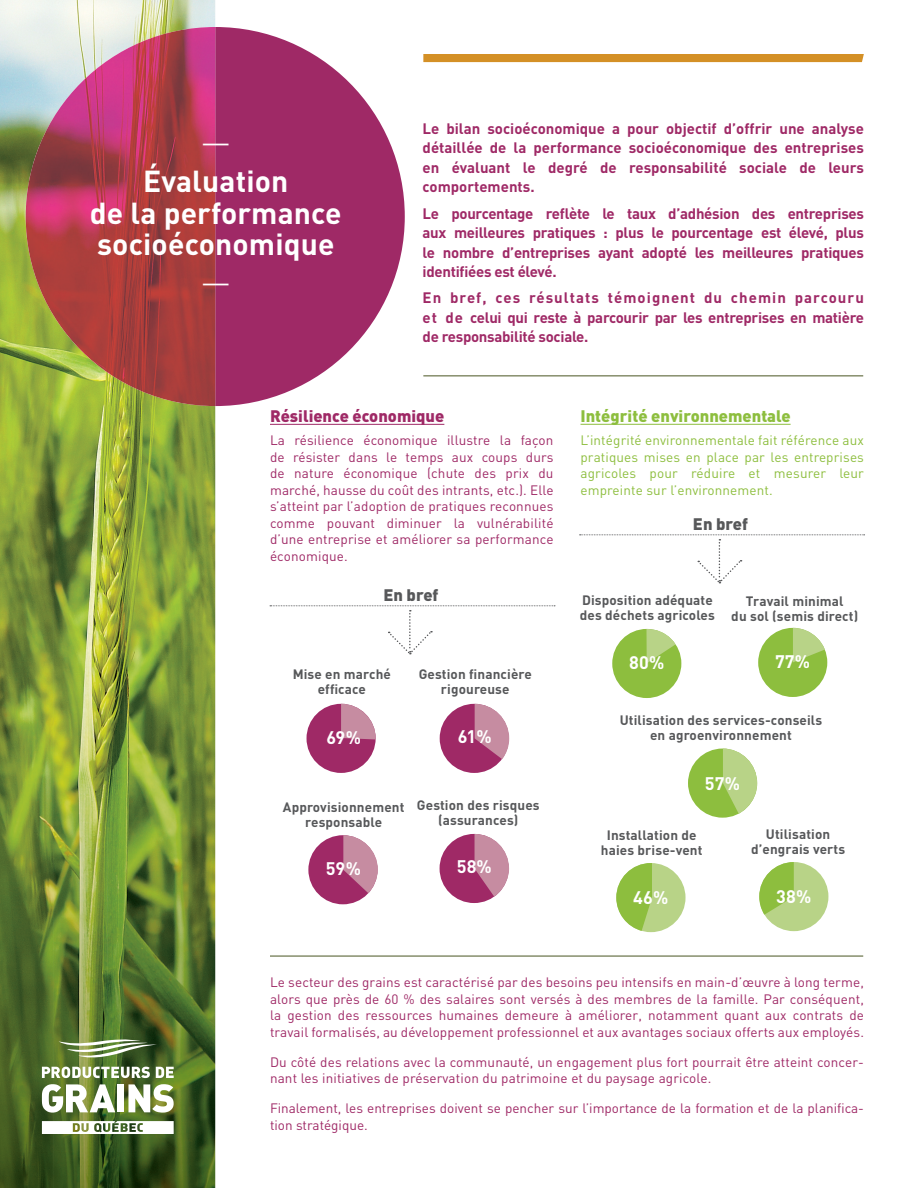
<style>
.page{position:relative;width:918px;height:1188px;background:#fff}
.page>*{position:absolute;margin:0;border:0;box-sizing:border-box;transform-origin:0 0}
.t1{font:300 36px "DIN";color:#fff}
.t2{font:700 30px/31.5px "DIN";letter-spacing:.005em;color:#fff;text-align:center}
.t3{font:700 18px "DIN";color:#fff}
.t4{font:900 16.5px "DIN";color:#8dbe3e}
.t5{font:900 16.5px "DIN";color:#9f2966}
.t6{font:900 16.5px "DIN";color:#57585a}
.t7{font:700 15px/19.5px "DIN";letter-spacing:-.02em;color:#9f2966;text-align:justify}
.t8{font:13.5px/16.5px "DIN";letter-spacing:.01em;color:#9f2966;text-align:justify}
.t9{font:700 13.5px/15px "DIN";letter-spacing:.01em;color:#57585a;text-align:center}
.t10{font:13.5px/16.5px "DIN";letter-spacing:.01em;color:#8dbe3e;text-align:justify}
</style>
<div class="page">
<img style="left:0;top:0;width:215px;height:51px">
<img style="left:0;top:103px;width:26px;height:51px">
<img style="left:0;top:154px;width:53px;height:1034px">
<img style="left:53px;top:406px;width:54px;height:782px">
<img style="left:107px;top:406px;width:108px;height:782px">
<hr style="left:423px;top:376px;width:440px;height:1px;background:#495522">
<svg style="left:59px;top:1037px;width:98px;height:22px;background:#758c5c"></svg>
<svg style="left:42px;top:1121px;width:132px;height:13px"></svg>
<svg style="left:42px;top:1084px;width:73px;height:29px"></svg>
<div style="left:117px;top:1084px;width:7px;height:28px;background:#fff"></div>
<svg style="left:128px;top:1084px;width:46px;height:29px"></svg>
<svg style="left:42px;top:1067px;width:108px;height:11px"></svg>
<svg style="left:156px;top:1067px;width:18px;height:11px"></svg>
<svg style="left:215px;top:27px;width:190px;height:379px;fill:#9f2966"></svg>
<img style="left:26px;top:27px;width:189px;height:379px">
<hr style="left:270px;top:424px;width:174px;height:1px;background:#9f2966">
<hr style="left:580px;top:424px;width:211px;height:1px;background:#8dbe3e">
<hr style="left:270px;top:956px;width:593px;height:1px;background:#495522">
<svg style="left:270px;top:605px;width:285px;height:50px"></svg>
<div style="left:307px;top:704px;width:69px;height:69px;background:#9f2966;border-radius:50%"></div>
<svg style="left:341px;top:704px;width:35px;height:35px"></svg>
<div style="left:440px;top:704px;width:69px;height:69px;background:#9f2966;border-radius:50%"></div>
<svg style="left:475px;top:704px;width:34px;height:55px"></svg>
<div style="left:308px;top:835px;width:70px;height:69px;background:#9f2966;border-radius:50%"></div>
<svg style="left:343px;top:835px;width:35px;height:58px"></svg>
<div style="left:440px;top:834px;width:69px;height:69px;background:#9f2966;border-radius:50%"></div>
<svg style="left:475px;top:834px;width:34px;height:63px"></svg>
<svg style="left:580px;top:534px;width:285px;height:50px"></svg>
<div style="left:612px;top:629px;width:69px;height:69px;background:#8dbe3e;border-radius:50%"></div>
<div style="left:758px;top:628px;width:69px;height:69px;background:#8dbe3e;border-radius:50%"></div>
<div style="left:688px;top:749px;width:69px;height:69px;background:#8dbe3e;border-radius:50%"></div>
<div style="left:759px;top:862px;width:69px;height:69px;background:#b8d387;border-radius:50%"></div>
<div style="left:616px;top:863px;width:70px;height:69px;background:#b8d387;border-radius:50%"></div>
<svg style="left:616px;top:863px;width:36px;height:68px"></svg>
<svg style="left:723px;top:749px;width:34px;height:65px"></svg>
<svg style="left:646px;top:629px;width:30px;height:34px"></svg>
<svg style="left:793px;top:628px;width:32px;height:34px"></svg>
<svg style="left:759px;top:862px;width:35px;height:52px"></svg>
<div style="left:423px;top:54px;width:441px;height:8px;background:#d49026"></div>
<h1 class="t1" style="left:200px;top:119px;width:33px">—</h1>
<h2 class="t2" style="left:90px;top:164px;width:253px">Évaluation<br>de la performance socioéconomique</h2>
<h1 class="t1" style="left:200px;top:259px;width:33px">—</h1>
<p class="t7" style="left:423px;top:118px;width:443px">Le bilan socioéconomique a pour objectif d’offrir une analyse détaillée de la performance socioéconomique des entreprises en évaluant le degré de responsabilité sociale de leurs comportements.</p>
<p class="t7" style="left:423px;top:203px;width:443px">Le pourcentage reflète le taux d’adhésion des entreprises aux meilleures pratiques : plus le pourcentage est élevé, plus le nombre d’entreprises ayant adopté les meilleures pratiques identifiées est élevé.</p>
<p class="t7" style="left:423px;top:288px;width:443px">En bref, ces résultats témoignent du chemin parcouru et de celui qui reste à parcourir par les entreprises en matière de responsabilité sociale.</p>
<p class="t5" style="left:270px;top:405px;width:176px">Résilience économique</p>
<p class="t8" style="left:270px;top:432px;width:285px">La résilience économique illustre la façon de résister dans le temps aux coups durs de nature économique (chute des prix du marché, hausse du coût des intrants, etc.). Elle s’atteint par l’adoption de pratiques reconnues comme pouvant diminuer la vulnérabilité d’une entreprise et améliorer sa performance économique.</p>
<p class="t6" style="left:383px;top:584px;width:57px">En bref</p>
<p class="t9" style="left:293px;top:667px;width:100px">Mise en marché efficace</p>
<p class="t9" style="left:419px;top:667px;width:115px">Gestion financière rigoureuse</p>
<h3 class="t3" style="left:327px;top:726px;width:36px">69%</h3>
<h3 class="t3" style="left:458px;top:725px;width:36px">61%</h3>
<p class="t9" style="left:283px;top:799px;width:123px">Approvisionnement responsable</p>
<p class="t9" style="left:417px;top:797px;width:124px">Gestion des risques (assurances)</p>
<h3 class="t3" style="left:326px;top:856px;width:37px">59%</h3>
<h3 class="t3" style="left:457px;top:855px;width:37px">58%</h3>
<p class="t4" style="left:580px;top:405px;width:212px">Intégrité environnementale</p>
<p class="t10" style="left:580px;top:432px;width:285px">L’intégrité environnementale fait référence aux pratiques mises en place par les entreprises agricoles pour réduire et mesurer leur empreinte sur l’environnement.</p>
<p class="t6" style="left:693px;top:513px;width:57px">En bref</p>
<p class="t9" style="left:580px;top:592px;width:137px;text-align:left">Disposition adéquate des déchets agricoles</p>
<p class="t9" style="left:731px;top:593px;width:129px">Travail minimal<br>du sol (semis direct)</p>
<h3 class="t3" style="left:629px;top:651px;width:37px">80%</h3>
<h3 class="t3" style="left:775px;top:650px;width:37px">77%</h3>
<p class="t9" style="left:620px;top:712px;width:204px">Utilisation des services-conseils en agroenvironnement</p>
<h3 class="t3" style="left:705px;top:771px;width:37px">57%</h3>
<p class="t9" style="left:601px;top:827px;width:103px">Installation de haies brise-vent</p>
<h3 class="t3" style="left:633px;top:886px;width:37px">46%</h3>
<p class="t9" style="left:751px;top:826px;width:96px">Utilisation d’engrais verts</p>
<h3 class="t3" style="left:776px;top:884px;width:37px">38%</h3>
<p class="t8" style="left:270px;top:974px;width:596px">Le secteur des grains est caractérisé par des besoins peu intensifs en main-d’œuvre à long terme, alors que près de 60 % des salaires sont versés à des membres de la famille. Par conséquent, la gestion des ressources humaines demeure à améliorer, notamment quant aux contrats de travail formalisés, au développement professionnel et aux avantages sociaux offerts aux employés.</p>
<p class="t8" style="left:270px;top:1053px;width:596px">Du côté des relations avec la communauté, un engagement plus fort pourrait être atteint concer&shy;nant les initiatives de préservation du patrimoine et du paysage agricole.</p>
<p class="t8" style="left:270px;top:1100px;width:596px">Finalement, les entreprises doivent se pencher sur l’importance de la formation et de la planifica&shy;tion stratégique.</p>
</div>
